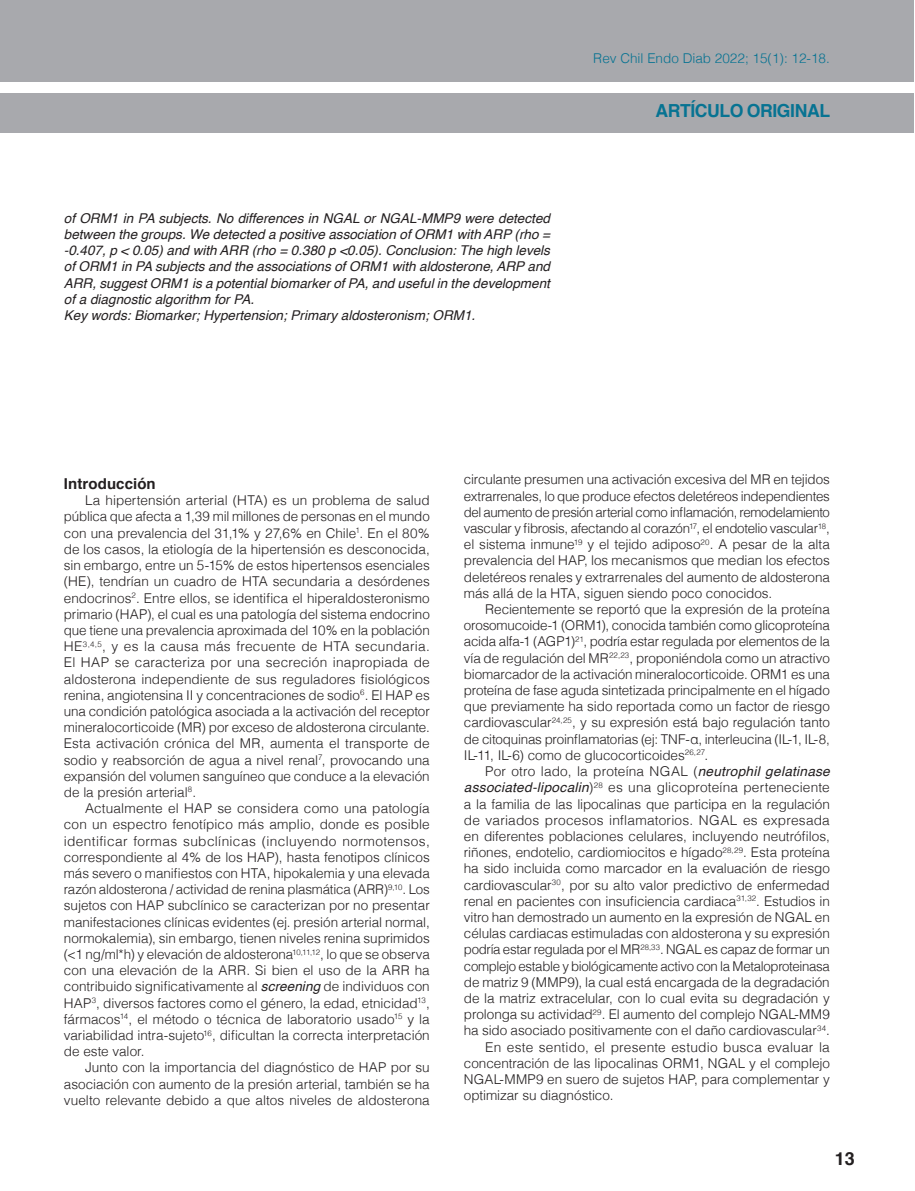
<style>
.page{position:relative;width:915px;height:1191px;background:#fff}
.page>*{position:absolute;margin:0;border:0;box-sizing:border-box;transform-origin:0 0}
.t1{font:700 18px "Helvetica";letter-spacing:-.02em;color:#077392}
.t2{font:700 18px "Helvetica";color:#231f20}
.Sub_titulos_1{font:700 15px "Helvetica";letter-spacing:.005em;color:#231f20}
.Texto{font:300 13.5px/16.2px "Helvetica";letter-spacing:-.005em;color:#231f20;text-align:justify}
.Abstract{font:italic 13.5px/16.2px "Helvetica";color:#231f20;text-align:justify}
.t3{font:300 13.5px "Helvetica";color:#077392}
.s1{font-weight:400;font-style:italic}
</style>
<div class="page">
<div style="left:0;top:0;width:913px;height:81px;background:#a8a9ad"></div>
<div style="left:0;top:93px;width:913px;height:40px;background:#a8a9ad"></div>
<p class="Abstract" style="left:64px;top:210px;width:487px">of ORM1 in PA subjects. No differences in NGAL or NGAL-MMP9 were detected between the groups. We detected a positive association of ORM1 with ARP (rho = -0.407, p &lt; 0.05) and with ARR (rho = 0.380 p &lt;0.05). Conclusion: The high levels of ORM1 in PA subjects and the associations of ORM1 with aldosterone, ARP and ARR, suggest ORM1 is a potential biomarker of PA, and useful in the development of a diagnostic algorithm for PA.</p>
<p class="Abstract" style="left:64px;top:307px;width:413px">Key words: Biomarker; Hypertension; Primary aldosteronism; ORM1.</p>
<p class="t3" style="left:593px;top:46px;width:238px">Rev Chil Endo Diab 2022; 15(1): 12-18.</p>
<h1 class="t1" style="left:655px;top:96px;width:176px">ARTÍCULO ORIGINAL</h1>
<p class="Sub_titulos_1" style="left:64px;top:472px;width:93px">Introducción</p>
<p class="Texto" style="left:64px;top:491px;width:367px;text-indent:21px">La hipertensión arterial (HTA) es un problema de salud pública que afecta a 1,39 mil millones de personas en el mundo con una prevalencia del 31,1% y 27,6% en Chile<sup>1</sup>. En el 80% de los casos, la etiología de la hipertensión es desconocida, sin embargo, entre un 5-15% de estos hipertensos esenciales (HE), tendrían un cuadro de HTA secundaria a desórdenes endocrinos<sup>2</sup>. Entre ellos, se identifica el hiperaldosteronismo primario (HAP), el cual es una patología del sistema endocrino que tiene una prevalencia aproximada del 10% en la población HE<sup>3,4,5</sup>, y es la causa más frecuente de HTA secundaria.<br>El HAP se caracteriza por una secreción inapropiada de aldosterona independiente de sus reguladores fisiológicos renina, angiotensina II y concentraciones de sodio<sup>6</sup>. El HAP es una condición patológica asociada a la activación del receptor mineralocorticoide (MR) por exceso de aldosterona circulante.<br>Esta activación crónica del MR, aumenta el transporte de sodio y reabsorción de agua a nivel renal<sup>7</sup>, provocando una expansión del volumen sanguíneo que conduce a la elevación de la presión arterial<sup>8</sup>.</p>
<p class="Texto" style="left:64px;top:799px;width:367px;text-indent:21px">Actualmente el HAP se considera como una patología con un espectro fenotípico más amplio, donde es posible identificar formas subclínicas (incluyendo normotensos, correspondiente al 4% de los HAP), hasta fenotipos clínicos más severo o manifiestos con HTA, hipokalemia y una elevada razón aldosterona / actividad de renina plasmática (ARR)<sup>9,10</sup>. Los sujetos con HAP subclínico se caracterizan por no presentar manifestaciones clínicas evidentes (ej. presión arterial normal, normokalemia), sin embargo, tienen niveles renina suprimidos (&lt;1 ng/ml*h) y elevación de aldosterona<sup>10,11,12</sup>, lo que se observa con una elevación de la ARR. Si bien el uso de la ARR ha contribuido significativamente al <span class="s1">screening</span> de individuos con HAP<sup>3</sup>, diversos factores como el género, la edad, etnicidad<sup>13</sup>, fármacos<sup>14</sup>, el método o técnica de laboratorio usado<sup>15</sup> y la variabilidad intra-sujeto<sup>16</sup>, dificultan la correcta interpretación de este valor.</p>
<p class="Texto" style="left:64px;top:1058px;width:367px;text-indent:21px">Junto con la importancia del diagnóstico de HAP por su asociación con aumento de la presión arterial, también se ha vuelto relevante debido a que altos niveles de aldosterona</p>
<p class="Texto" style="left:463px;top:470px;width:367px">circulante presumen una activación excesiva del MR en tejidos extrarrenales, lo que produce efectos deletéreos independientes del aumento de presión arterial como inflamación, remodelamiento vascular y fibrosis, afectando al corazón<sup>17</sup>, el endotelio vascular<sup>18</sup>, el sistema inmune<sup>19</sup> y el tejido adiposo<sup>20</sup>. A pesar de la alta prevalencia del HAP, los mecanismos que median los efectos deletéreos renales y extrarrenales del aumento de aldosterona más allá de la HTA, siguen siendo poco conocidos.</p>
<p class="Texto" style="left:463px;top:600px;width:367px;text-indent:21px">Recientemente se reportó que la expresión de la proteína orosomucoide-1 (ORM1), conocida también como glicoproteína acida alfa-1 (AGP1)<sup>21</sup>, podría estar regulada por elementos de la vía de regulación del MR<sup>22,23</sup>, proponiéndola como un atractivo biomarcador de la activación mineralocorticoide. ORM1 es una proteína de fase aguda sintetizada principalmente en el hígado que previamente ha sido reportada como un factor de riesgo cardiovascular<sup>24,25</sup>, y su expresión está bajo regulación tanto de citoquinas proinflamatorias (ej: TNF-α, interleucina (IL-1, IL-8, IL-11, IL-6) como de glucocorticoides<sup>26,27</sup>.</p>
<p class="Texto" style="left:463px;top:762px;width:367px;text-indent:21px">Por otro lado, la proteína NGAL (<span class="s1">neutrophil gelatinase associated-lipocalin</span>)<sup>28</sup> es una glicoproteína perteneciente a la familia de las lipocalinas que participa en la regulación de variados procesos inflamatorios. NGAL es expresada en diferentes poblaciones celulares, incluyendo neutrófilos, riñones, endotelio, cardiomiocitos e hígado<sup>28,29</sup>. Esta proteína ha sido incluida como marcador en la evaluación de riesgo cardiovascular<sup>30</sup>, por su alto valor predictivo de enfermedad renal en pacientes con insuficiencia cardiaca<sup>31,32</sup>. Estudios in vitro han demostrado un aumento en la expresión de NGAL en células cardiacas estimuladas con aldosterona y su expresión podría estar regulada por el MR<sup>28,33</sup>. NGAL es capaz de formar un complejo estable y biológicamente activo con la Metaloproteinasa de matriz 9 (MMP9), la cual está encargada de la degradación de la matriz extracelular, con lo cual evita su degradación y prolonga su actividad<sup>29</sup>. El aumento del complejo NGAL-MM9 ha sido asociado positivamente con el daño cardiovascular<sup>34</sup>.</p>
<p class="Texto" style="left:463px;top:1037px;width:367px;text-indent:21px">En este sentido, el presente estudio busca evaluar la concentración de las lipocalinas ORM1, NGAL y el complejo NGAL-MMP9 en suero de sujetos HAP, para complementar y optimizar su diagnóstico.</p>
<h1 class="t2" style="left:834px;top:1144px;width:22px">13</h1>
</div>
